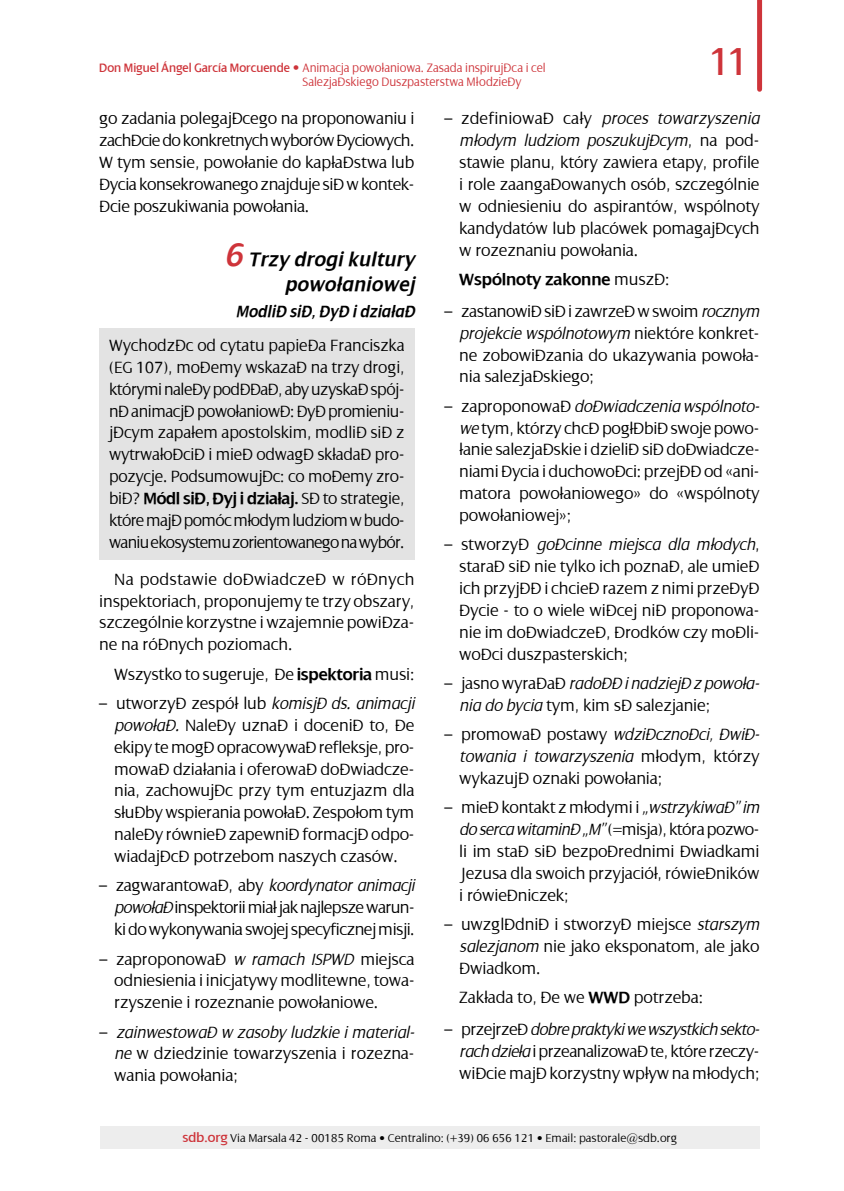
<style>
.page{position:relative;width:844px;height:1191px;background:#fff}
.page>*{position:absolute;margin:0;border:0;box-sizing:border-box;transform-origin:0 0}
.t1{font:42px "Dialog";color:#ce343a;scale:.9 1}
.t2{font:italic 600 21px/24.5px "Dialog";letter-spacing:.02em;color:#000;text-align:right}
.t3{font:300 17.5px/21.9px "Dialog";letter-spacing:-.01em;color:#000;text-align:justify}
.t4{font:600 17.5px "Dialog";letter-spacing:-.01em;color:#000}
.t5{font:italic 600 17.5px "Dialog";letter-spacing:.01em;color:#000;scale:.95 1}
.t6{font:300 13.12px "Dialog";letter-spacing:-.005em;color:#ce343a;scale:.95 1}
.t7{font:300 12.25px "Dialog";color:#000}
.s1{font-weight:400}
.s2{font-weight:400;font-size:14px}
.s3{font-size:35px;color:#ce343a}
.s4{font-weight:600}
.s5{font-style:italic}
.s6{font-weight:300}
.s7{font-weight:400;font-size:14px;color:#ce343a}
</style>
<div class="page">
<div style="left:100px;top:1126px;width:659px;height:22px;background:#ededed"></div>
<div style="left:99px;top:328px;width:315px;height:231px;background:#e3e3e3"></div>
<svg style="left:757px;top:0;width:4px;height:89px"></svg>
<p class="t6" style="left:99px;top:60px;width:471px"><span class="s1">Don Miguel Ángel García Morcuende</span> <span class="s2">•</span> Animacja powołaniowa. Zasada inspirująca i cel</p>
<p class="t6" style="left:302px;top:75px;width:232px">Salezjańskiego Duszpasterstwa Młodzieży</p>
<h1 class="t1" style="left:710px;top:39px;width:43px">11</h1>
<p class="t3" style="left:99px;top:108px;width:317px">go zadania polegającego na proponowaniu i zachęcie do konkretnych wyborów życiowych.<br>W tym sensie, powołanie do kapłaństwa lub życia konsekrowanego znajduje się w kontek&shy;ście poszukiwania powołania.</p>
<p class="t2" style="left:225px;top:247px;width:191px"><span class="s3">6</span> Trzy drogi kultury powołaniowej</p>
<p class="t5" style="left:236px;top:301px;width:189px">Modlić się, żyć i działać</p>
<p class="t3" style="left:109px;top:334px;width:297px">Wychodząc od cytatu papieża Franciszka (EG 107), możemy wskazać na trzy drogi, którymi należy podążać, aby uzyskać spój&shy;ną animację powołaniową: żyć promieniu&shy;jącym zapałem apostolskim, modlić się z wytrwałością i mieć odwagę składać pro&shy;pozycje. Podsumowując: co możemy zro&shy;bić? <span class="s4">Módl się, żyj i działaj.</span> Są to strategie, które mają pomóc młodym ludziom w budo&shy;waniu ekosystemu zorientowanego na wybór.</p>
<p class="t3" style="left:99px;top:568px;width:317px;text-indent:15px">Na podstawie doświadczeń w różnych inspektoriach, proponujemy te trzy obszary, szczególnie korzystne i wzajemnie powiąza&shy;ne na różnych poziomach.</p>
<p class="t3" style="left:114px;top:663px;width:302px">Wszystko to sugeruje, że <span class="s4">ispektoria</span> musi:</p>
<p class="t3" style="left:114px;top:692px;width:302px;text-indent:-15px">– utworzyć zespół lub <span class="s5">komisję ds. animacji powołań.</span> Należy uznać i docenić to, że ekipy te mogą opracowywać refleksje, pro&shy;mować działania i oferować doświadcze&shy;nia, zachowując przy tym entuzjazm dla służby wspierania powołań. Zespołom tym należy również zapewnić formację odpo&shy;wiadającą potrzebom naszych czasów.</p>
<p class="t3" style="left:114px;top:875px;width:302px;text-indent:-15px">– zagwarantować, aby <span class="s5">koordynator animacji powołań</span> inspektorii miał jak najlepsze warun&shy;ki do wykonywania swojej specyficznej misji.</p>
<p class="t3" style="left:114px;top:948px;width:302px;text-indent:-15px">– zaproponować <span class="s5">w ramach ISPWD</span> miejsca odniesienia i inicjatywy modlitewne, towa&shy;rzyszenie i rozeznanie powołaniowe.</p>
<p class="t3" style="left:114px;top:1021px;width:302px;text-indent:-15px">– <span class="s5">zainwestować w zasoby ludzkie i material&shy;ne</span> w dziedzinie towarzyszenia i rozezna&shy;wania powołania;</p>
<p class="t3" style="left:459px;top:108px;width:302px;text-indent:-15px">– zdefiniować cały <span class="s5">proces towarzyszenia młodym ludziom poszukującym</span>, na pod&shy;stawie planu, który zawiera etapy, profile i role zaangażowanych osób, szczególnie w odniesieniu do aspirantów, wspólnoty kandydatów lub placówek pomagających w rozeznaniu powołania.</p>
<p class="t4" style="left:459px;top:270px;width:212px">Wspólnoty zakonne <span class="s6">muszą:</span></p>
<p class="t3" style="left:459px;top:300px;width:302px;text-indent:-15px">– zastanowić się i zawrzeć w swoim <span class="s5">rocznym projekcie wspólnotowym</span> niektóre konkret&shy;ne zobowiązania do ukazywania powoła&shy;nia salezjańskiego;</p>
<p class="t3" style="left:459px;top:395px;width:302px;text-indent:-15px">– zaproponować <span class="s5">doświadczenia wspólnoto&shy;we</span> tym, którzy chcą pogłębić swoje powo&shy;łanie salezjańskie i dzielić się doświadcze&shy;niami życia i duchowości: przejść od «ani&shy;matora powołaniowego» do «wspólnoty powołaniowej»;</p>
<p class="t3" style="left:459px;top:534px;width:302px;text-indent:-15px">– stworzyć <span class="s5">gościnne miejsca dla młodych</span>, starać się nie tylko ich poznać, ale umieć ich przyjąć i chcieć razem z nimi przeżyć życie - to o wiele więcej niż proponowa&shy;nie im doświadczeń, środków czy możli&shy;wości duszpasterskich;</p>
<p class="t3" style="left:459px;top:672px;width:302px;text-indent:-15px">– jasno wyrażać <span class="s5">radość i nadzieję z powoła&shy;nia do bycia</span> tym, kim są salezjanie;</p>
<p class="t3" style="left:459px;top:724px;width:302px;text-indent:-15px">– promować postawy <span class="s5">wdzięczności, świę&shy;towania i towarzyszenia</span> młodym, którzy wykazują oznaki powołania;</p>
<p class="t3" style="left:459px;top:797px;width:302px;text-indent:-15px">– mieć kontakt z młodymi i <span class="s5">„wstrzykiwać” im do serca witaminę „M”</span> (=misja), która pozwo&shy;li im stać się bezpośrednimi świadkami Jezusa dla swoich przyjaciół, rówieśników i rówieśniczek;</p>
<p class="t3" style="left:459px;top:914px;width:302px;text-indent:-15px">– uwzględnić i stworzyć miejsce <span class="s5">starszym salezjanom</span> nie jako eksponatom, ale jako świadkom.</p>
<p class="t3" style="left:459px;top:987px;width:245px">Zakłada to, że we <span class="s4">WWD</span> potrzeba:</p>
<p class="t3" style="left:459px;top:1018px;width:302px;text-indent:-15px">– przejrzeć <span class="s5">dobre praktyki we wszystkich sekto&shy;rach dzieła</span> i przeanalizować te, które rzeczy&shy;wiście mają korzystny wpływ na młodych;</p>
<p class="t7" style="left:182px;top:1131px;width:496px"><span class="s7">sdb.org</span> Via Marsala 42 - 00185 Roma • Centralino: (+39) 06 656 121 • Email: pastorale@sdb.org</p>
</div>
